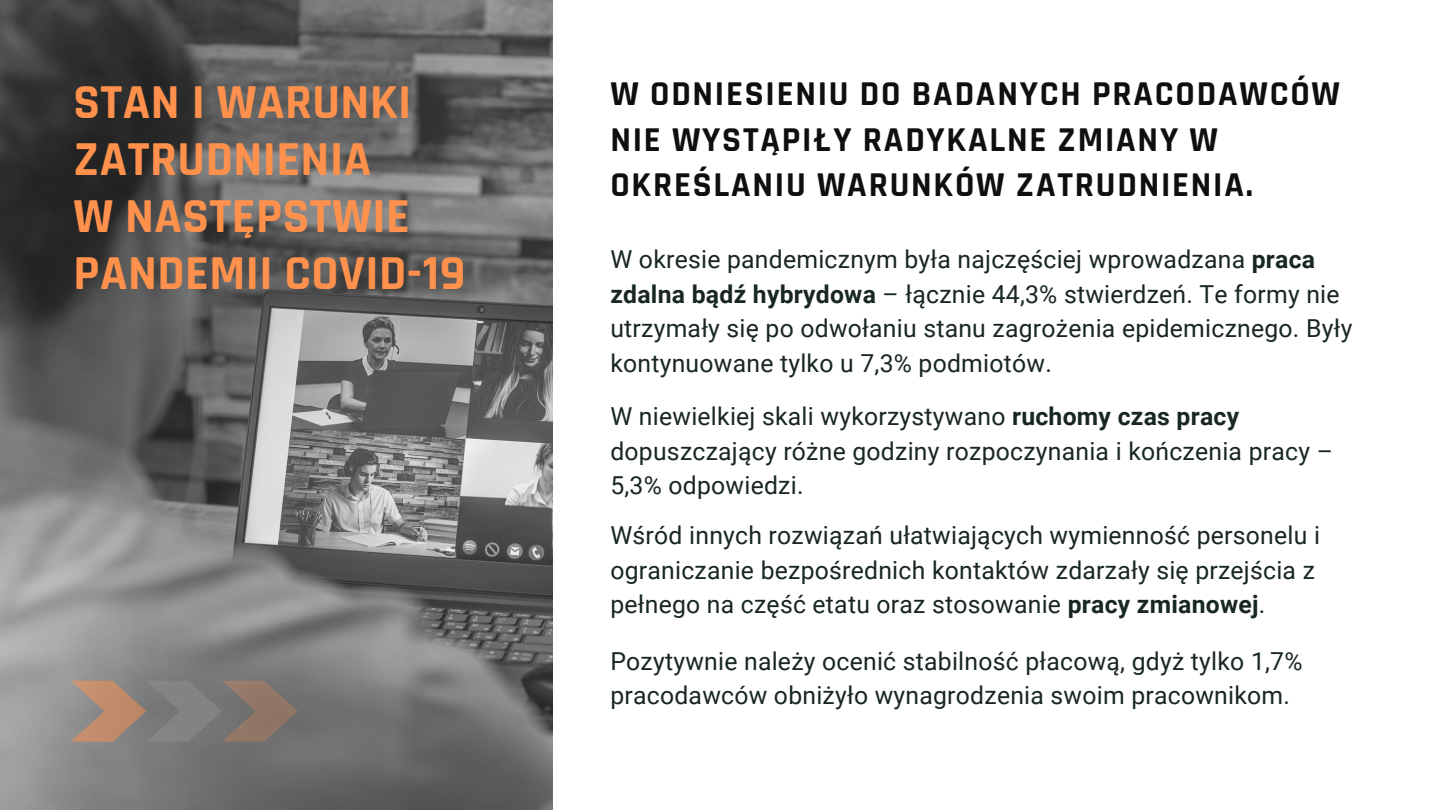
<style>
.page{position:relative;width:1440px;height:810px;background:#fff}
.page>*{position:absolute;margin:0;border:0;box-sizing:border-box;transform-origin:0 0}
.t1{font:700 49.4px/57px "Rajdhani";letter-spacing:.01em;color:#ff914d}
.t2{font:700 35.2px/45.8px "Rajdhani";letter-spacing:.05em;color:#100f0d}
.t3{font:24.8px/34.5px "Roboto";letter-spacing:.01em;color:#182722}
.s1{font-weight:700}
</style>
<div class="page">
<img style="left:0;top:0;width:553px;height:810px">
<svg style="left:71px;top:681px;width:227px;height:61px;background:#8d7e75"></svg>
<p class="t1" style="left:74px;top:75px;width:339px">STAN I WARUNKI<br>ZATRUDNIENIA</p>
<p class="t1" style="left:74px;top:189px;width:394px">W NASTĘPSTWIE<br>PANDEMII COVID-19</p>
<p class="t2" style="left:610px;top:72px;width:731px">W ODNIESIENIU DO BADANYCH PRACODAWCÓW<br>NIE WYSTĄPIŁY RADYKALNE ZMIANY W<br>OKREŚLANIU WARUNKÓW ZATRUDNIENIA.</p>
<p class="t3" style="left:610px;top:243px;width:743px">W okresie pandemicznym była najczęściej wprowadzana <span class="s1">praca zdalna bądź hybrydowa</span> – łącznie 44,3% stwierdzeń. Te formy nie utrzymały się po odwołaniu stanu zagrożenia epidemicznego. Były kontynuowane tylko u 7,3% podmiotów.</p>
<p class="t3" style="left:610px;top:399px;width:724px">W niewielkiej skali wykorzystywano <span class="s1">ruchomy czas pracy </span>dopuszczający różne godziny rozpoczynania i kończenia pracy –<br>5,3% odpowiedzi.</p>
<p class="t3" style="left:610px;top:519px;width:711px">Wśród innych rozwiązań ułatwiających wymienność personelu i ograniczanie bezpośrednich kontaktów zdarzały się przejścia z pełnego na część etatu oraz stosowanie <span class="s1">pracy zmianowej</span>.</p>
<p class="t3" style="left:610px;top:644px;width:694px">Pozytywnie należy ocenić stabilność płacową, gdyż tylko 1,7% pracodawców obniżyło wynagrodzenia swoim pracownikom.</p>
</div>
